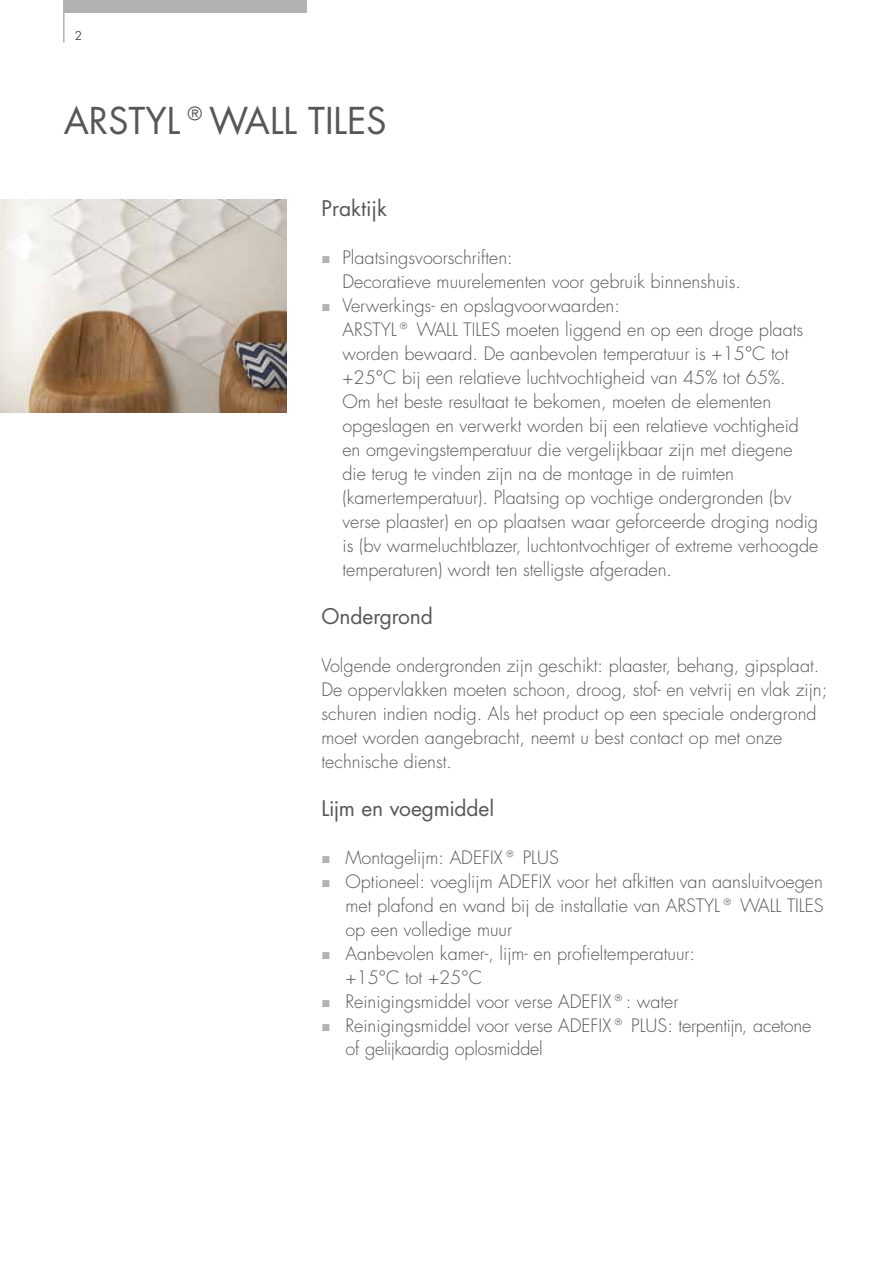
<style>
.page{position:relative;width:893px;height:1263px;background:#fff}
.page>*{position:absolute;margin:0;border:0;box-sizing:border-box;transform-origin:0 0}
.t1{font:36px "Futura CE";color:#575756}
.t2{font:21px "Futura CE";letter-spacing:-.005em;color:#575756}
.t3{font:300 18px/24px "Futura CE";color:#575756}
.t4{font:12px "Futura CE";color:#575756}
.s1{color:#b3b2b2}
</style>
<div class="page">
<hr style="left:63px;top:0;width:2px;height:43px;background:#b3b2b2">
<div style="left:65px;top:0;width:242px;height:13px;background:#b3b2b2"></div>
<img style="left:0;top:200px;width:287px;height:212px">
<p class="t4" style="left:75px;top:28px;width:9px">2</p>
<h1 class="t1" style="left:64px;top:98px;width:200px">ARSTYL®Wall</h1>
<h1 class="t1" style="left:308px;top:98px;width:80px">TILES</h1>
<p class="t2" style="left:321px;top:195px;width:67px">Praktijk</p>
<p class="t3" style="left:342px;top:246px;width:400px;text-indent:-21px"><span class="s1">■</span> Plaatsingsvoorschriften:<br>Decoratieve muurelementen voor gebruik binnenshuis.</p>
<p class="t3" style="left:342px;top:294px;width:477px;text-indent:-21px"><span class="s1">■</span> Verwerkings- en opslagvoorwaarden:<br>ARSTYL® WALL TILES moeten liggend en op een droge plaats worden bewaard. De aanbevolen temperatuur is +15°C tot +25°C bij een relatieve luchtvochtigheid van 45% tot 65%.<br>Om het beste resultaat te bekomen, moeten de elementen opgeslagen en verwerkt worden bij een relatieve vochtigheid en omgevingstemperatuur die vergelijkbaar zijn met diegene die terug te vinden zijn na de montage in de ruimten (kamertemperatuur). Plaatsing op vochtige ondergronden (bv verse plaaster) en op plaatsen waar geforceerde droging nodig is (bv warmeluchtblazer, luchtontvochtiger of extreme verhoogde temperaturen) wordt ten stelligste afgeraden.</p>
<p class="t2" style="left:321px;top:603px;width:113px">Ondergrond</p>
<p class="t3" style="left:321px;top:654px;width:507px">Volgende ondergronden zijn geschikt: plaaster, behang, gipsplaat.<br>De oppervlakken moeten schoon, droog, stof- en vetvrij en vlak zijn; schuren indien nodig. Als het product op een speciale ondergrond moet worden aangebracht, neemt u best contact op met onze technische dienst.</p>
<p class="t2" style="left:321px;top:795px;width:174px">Lijm en voegmiddel</p>
<p class="t3" style="left:321px;top:846px;width:239px"><span class="s1">■</span> Montagelijm: Ade fix® PLUS</p>
<p class="t3" style="left:345px;top:870px;width:480px;text-align:justify;text-indent:-24px"><span class="s1">■</span> Optioneel: voeglijm ADEFIX voor het afkitten van aansluitvoegen met plafond en wand bij de installatie van ARSTYL® WALL TILES op een volledige muur</p>
<p class="t3" style="left:345px;top:942px;width:351px;text-indent:-24px"><span class="s1">■</span> Aanbevolen kamer-, lijm- en profieltemperatuur: +15°C tot +25°C</p>
<p class="t3" style="left:321px;top:990px;width:358px"><span class="s1">■</span> Reinigingsmiddel voor verse ADEFIX®: water</p>
<p class="t3" style="left:345px;top:1014px;width:467px;line-height:22.5px;text-indent:-24px"><span class="s1">■</span> Reinigingsmiddel voor verse ADEFIX® PLUS: terpentijn, acetone of gelijkaardig oplosmiddel</p>
</div>
